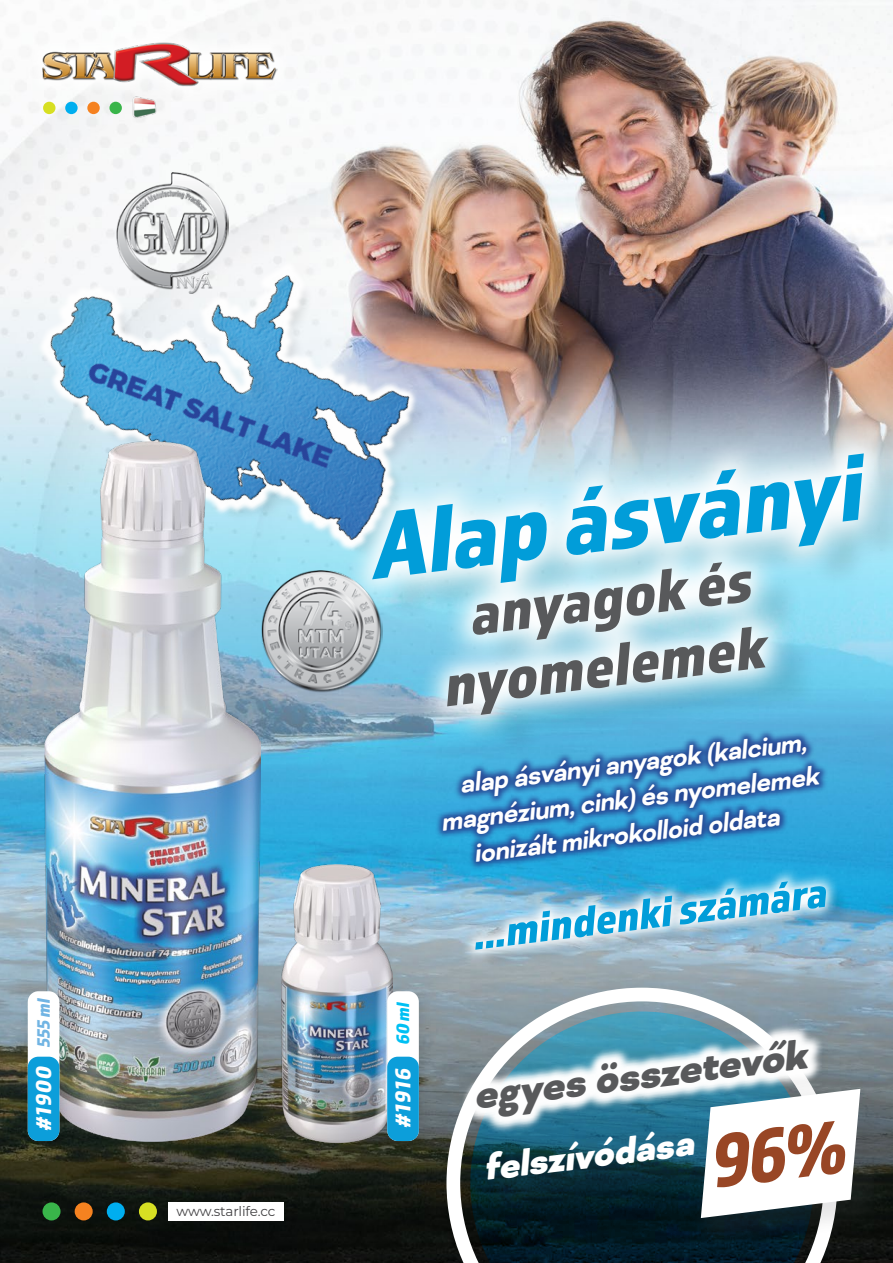
<style>
.page{position:relative;width:893px;height:1263px;background:#fff}
.page>*{position:absolute;margin:0;border:0;box-sizing:border-box;transform-origin:0 0}
.t1{font:italic 97.5px "Almaq Refined";color:#019dd9;scale:1.05 1}
.t2{font:italic 62.7px/67.7px "Almaq Refined";color:#58595b;text-align:center;scale:1.05 1}
.t3{font:italic 900 44.85px "Bicyclette";color:#58595b}
.t4{font:italic 44.55px "Almaq Refined";color:#019dd9;scale:1.05 1}
.t5{font:italic 900 40.5px "Bicyclette";color:#fff}
.t6{font:italic 700 29.25px/35.1px "Bicyclette";color:#fff;text-align:center;scale:.95 1}
.t7{font:italic 22.35px "Almaq Refined";color:#fff;scale:1.05 1}
.t8{font:13.5px "Montserrat";letter-spacing:-.015em;color:#414042}
.s1{font-size:18.6px;color:#71b4e3}
.s2{font-size:18.6px;color:#00c0f3}
</style>
<div class="page">
<img style="left:0;top:0;width:893px;height:1263px">
<svg style="left:13px;top:163px;width:460px;height:481px"></svg>
<img style="left:22px;top:171px;width:443px;height:461px">
<img style="left:262px;top:571px;width:64px;height:121px">
<img style="left:116px;top:172px;width:112px;height:121px">
<img style="left:44px;top:441px;width:217px;height:700px">
<img style="left:281px;top:864px;width:112px;height:278px">
<div style="left:139px;top:1202px;width:18px;height:18px;background:#d7df23;border-radius:50%"></div>
<div style="left:107px;top:1202px;width:18px;height:18px;background:#00aeef;border-radius:50%"></div>
<div style="left:75px;top:1202px;width:18px;height:18px;background:#f58220;border-radius:50%"></div>
<div style="left:43px;top:1202px;width:18px;height:18px;background:#39b54a;border-radius:50%"></div>
<div style="left:160px;top:1194px;width:140px;height:43px;background:#0b0e0c"></div>
<div style="left:168px;top:1202px;width:115px;height:18px;background:#fff"></div>
<div style="left:43px;top:102px;width:12px;height:12px;background:#d7df23;border-radius:50%"></div>
<div style="left:65px;top:102px;width:13px;height:12px;background:#00aeef;border-radius:50%"></div>
<div style="left:87px;top:102px;width:13px;height:12px;background:#f58220;border-radius:50%"></div>
<div style="left:109px;top:102px;width:13px;height:12px;background:#39b54a;border-radius:50%"></div>
<div style="left:23px;top:23px;width:273px;height:82px;background:#fff"></div>
<img style="left:43px;top:42px;width:234px;height:46px">
<img style="left:130px;top:93px;width:29px;height:29px">
<svg style="left:446px;top:988px;width:391px;height:275px"></svg>
<div style="left:473px;top:1113px;width:266px;height:106px;background:#58595b;opacity:.1"></div>
<div style="left:465px;top:1024px;width:380px;height:126px;background:#58595b;opacity:.1"></div>
<svg style="left:457px;top:1018px;width:371px;height:122px"></svg>
<div style="left:690px;top:1074px;width:203px;height:174px;background:#58595b;opacity:.15"></div>
<div style="left:480px;top:881px;width:371px;height:88px;background:#000;opacity:.1"></div>
<svg style="left:459px;top:860px;width:384px;height:106px"></svg>
<svg style="left:326px;top:417px;width:567px;height:348px"></svg>
<div style="left:435px;top:729px;width:393px;height:142px;background:#25408f;opacity:.9"></div>
<div style="left:21px;top:985px;width:52px;height:170px;background:#000;opacity:.1"></div>
<svg style="left:28px;top:991px;width:31px;height:150px"></svg>
<div style="left:28px;top:1057px;width:31px;height:84px;background:#0c9eda;border-radius:11px"></div>
<div style="left:30px;top:991px;width:28px;height:64px;background:#fff"></div>
<div style="left:380px;top:985px;width:53px;height:170px;background:#000;opacity:.1"></div>
<div style="left:387px;top:991px;width:32px;height:150px;background:#fff;border-radius:11px"></div>
<div style="left:387px;top:1057px;width:32px;height:84px;background:#0c9eda;border-radius:11px"></div>
<div style="left:389px;top:994px;width:29px;height:57px;background:#fff"></div>
<svg style="left:701px;top:1089px;width:159px;height:129px"></svg>
<h1 class="t1" style="left:360px;top:489px;width:473px;rotate:-7deg">Alap ásványi</h1>
<h2 class="t2" style="left:429px;top:583px;width:310px;rotate:-7deg">anyagok és nyomelemek</h2>
<p class="t6" style="left:434px;top:770px;width:402px;rotate:-7deg">alap ásványi anyagok (kalcium, magnézium, cink) és nyomelemek ionizált mikrokolloid oldata</p>
<p class="t7" style="left:30px;top:1131px;width:130px;rotate:-90deg">#1900 <span class="s1">555 ml</span></p>
<p class="t7" style="left:390px;top:1128px;width:124px;rotate:-90deg">#1916 <span class="s2">60 ml</span></p>
<p class="t8" style="left:177px;top:1202px;width:100px">www.starlife.cc</p>
<h3 class="t4" style="left:468px;top:908px;width:341px;rotate:-7deg">…mindenki számára</h3>
<h3 class="t3" style="left:470px;top:1069px;width:337px;rotate:-7deg">egyes összetevők</h3>
<h3 class="t5" style="left:481px;top:1144px;width:212px;rotate:-7deg">felszívódása</h3>
</div>
